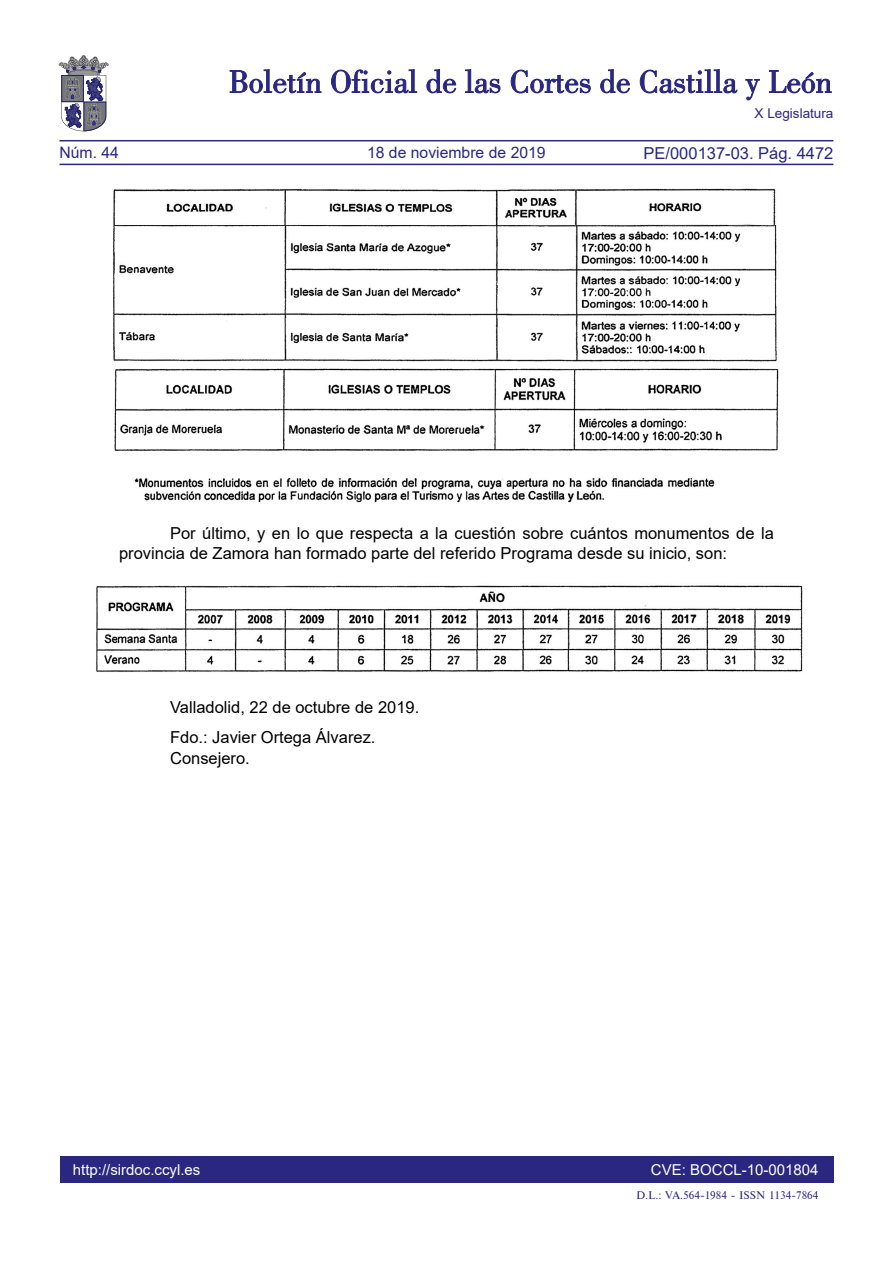
<style>
.page{position:relative;width:893px;height:1263px;background:#fff}
.page>*{position:absolute;margin:0;border:0;box-sizing:border-box;transform-origin:0 0}
.TEXTO_NORMAL{font:16.5px/19.8px "Arial";color:#000}
.firma{font:16.5px/21px "Arial";color:#000}
.valladolid{font:16.5px "Arial";color:#000}
.t1{font:16.5px "Arial";color:#292780}
.t2{font:15.75px "Arial";color:#292780}
.t3{font:15px "Arial";color:#fff}
.t4{font:13.5px "Arial";color:#292780}
.t5{font:10.5px "Times";color:#292780}
</style>
<div class="page">
<div style="left:60px;top:1157px;width:773px;height:26px;background:#292780"></div>
<hr style="left:60px;top:164px;width:773px;height:1px;background:#292780">
<hr style="left:60px;top:140px;width:773px;height:1px;background:#292780">
<svg style="left:230px;top:69px;width:91px;height:24px"></svg>
<svg style="left:331px;top:69px;width:86px;height:24px"></svg>
<svg style="left:426px;top:69px;width:30px;height:24px"></svg>
<svg style="left:465px;top:69px;width:35px;height:24px"></svg>
<svg style="left:511px;top:70px;width:80px;height:23px"></svg>
<svg style="left:600px;top:69px;width:30px;height:24px"></svg>
<svg style="left:640px;top:69px;width:97px;height:24px"></svg>
<svg style="left:745px;top:79px;width:15px;height:21px"></svg>
<svg style="left:769px;top:70px;width:62px;height:23px"></svg>
<svg style="left:59px;top:55px;width:49px;height:76px"></svg>
<img style="left:113px;top:188px;width:663px;height:37px">
<img style="left:113px;top:225px;width:664px;height:137px">
<img style="left:114px;top:368px;width:665px;height:135px">
<img style="left:96px;top:585px;width:707px;height:87px">
<p class="t4" style="left:755px;top:104px;width:80px">X Legislatura</p>
<p class="t2" style="left:60px;top:142px;width:61px">Núm. 44</p>
<p class="t2" style="left:367px;top:142px;width:180px">18 de noviembre de 2019</p>
<p class="t1" style="left:643px;top:141px;width:191px">PE/000137-03. Pág. 4472</p>
<p class="TEXTO_NORMAL" style="left:119px;top:523px;width:656px;text-indent:51px">Por último, y en lo que respecta a la cuestión sobre cuántos monumentos de la provincia de Zamora han formado parte del referido Programa desde su inicio, son:</p>
<p class="valladolid" style="left:170px;top:696px;width:251px">Valladolid, 22 de octubre de 2019.</p>
<p class="firma" style="left:170px;top:726px;width:207px">Fdo.: Javier Ortega Álvarez.<br>Consejero.</p>
<p class="t3" style="left:73px;top:1159px;width:129px">http://sirdoc.ccyl.es</p>
<p class="t3" style="left:651px;top:1159px;width:169px">CVE: BOCCL-10-001804</p>
<p class="t5" style="left:636px;top:1189px;width:184px">D.L.: VA.564-1984 - ISSN 1134-7864</p>
</div>
